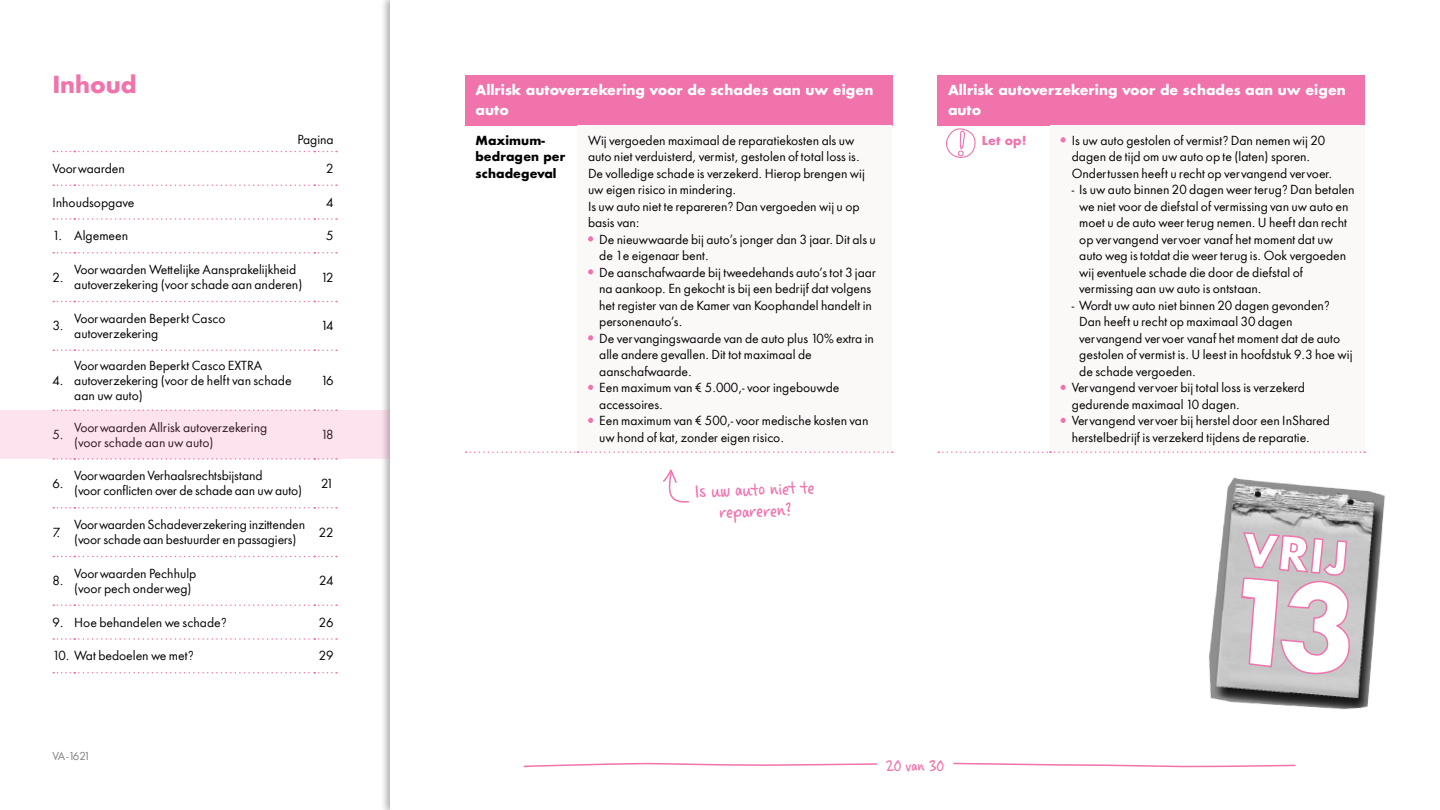
<style>
.page{position:relative;width:1440px;height:810px;background:#fff}
.page>*{position:absolute;margin:0;border:0;box-sizing:border-box;transform-origin:0 0}
.t1{font:700 22.5px "In Shared Sans";letter-spacing:-.01em;color:#f173ac}
.body_-_16pt_-_Regula{font:19.5px/21.8px "Casino Hand";color:#f173ac;text-align:center}
.t2{font:16.5px "Casino Hand";letter-spacing:-.01em;color:#f173ac}
.Tabel_Kop{font:700 13.5px/19.5px "In Shared Sans";letter-spacing:-.005em;color:#fff}
.Tabel_Body{font:12px/16.5px "In Shared Sans";color:#000}
.body_-_16pt_-_Regula-2{font:700 12px/16.5px "In Shared Sans";color:#000}
.body_-_16pt_-_Regula-3{font:700 12px "In Shared Sans";color:#f173ac}
.t3{font:10.5px "In Shared Sans";letter-spacing:-.15em;color:#808080}
</style>
<div class="page">
<svg style="left:53px;top:151px;width:284px;height:1px"></svg>
<svg style="left:53px;top:184px;width:284px;height:2px"></svg>
<svg style="left:53px;top:218px;width:284px;height:2px"></svg>
<svg style="left:53px;top:252px;width:284px;height:2px"></svg>
<svg style="left:53px;top:301px;width:284px;height:1px"></svg>
<svg style="left:53px;top:350px;width:284px;height:1px"></svg>
<svg style="left:53px;top:410px;width:284px;height:1px"></svg>
<svg style="left:53px;top:459px;width:284px;height:1px"></svg>
<svg style="left:53px;top:507px;width:284px;height:1px"></svg>
<svg style="left:53px;top:556px;width:284px;height:1px"></svg>
<svg style="left:53px;top:604px;width:284px;height:2px"></svg>
<svg style="left:53px;top:638px;width:284px;height:2px"></svg>
<svg style="left:53px;top:672px;width:284px;height:2px"></svg>
<svg style="left:523px;top:763px;width:355px;height:5px"></svg>
<svg style="left:953px;top:762px;width:343px;height:5px"></svg>
<div style="left:465px;top:75px;width:427px;height:50px;background:#f173ac"></div>
<div style="left:578px;top:125px;width:314px;height:327px;background:#fbf9f8"></div>
<svg style="left:466px;top:451px;width:427px;height:2px"></svg>
<svg style="left:588px;top:236px;width:5px;height:6px"></svg>
<svg style="left:588px;top:269px;width:5px;height:6px"></svg>
<svg style="left:588px;top:335px;width:5px;height:6px"></svg>
<svg style="left:588px;top:385px;width:5px;height:5px"></svg>
<svg style="left:588px;top:418px;width:5px;height:5px"></svg>
<div style="left:938px;top:75px;width:427px;height:50px;background:#f173ac"></div>
<div style="left:1050px;top:125px;width:315px;height:327px;background:#fbf9f8"></div>
<svg style="left:938px;top:451px;width:427px;height:2px"></svg>
<svg style="left:1061px;top:137px;width:5px;height:6px"></svg>
<svg style="left:1061px;top:385px;width:5px;height:5px"></svg>
<svg style="left:1061px;top:418px;width:5px;height:5px"></svg>
<svg style="left:946px;top:128px;width:30px;height:30px"></svg>
<svg style="left:663px;top:470px;width:27px;height:33px"></svg>
<img style="left:1209px;top:477px;width:176px;height:233px">
<svg style="left:1240px;top:531px;width:111px;height:145px"></svg>
<div style="left:0;top:411px;width:390px;height:48px;background:#fce3ee"></div>
<h1 class="t1" style="left:52px;top:69px;width:86px">Inhoud</h1>
<p class="Tabel_Body" style="left:298px;top:131px;width:38px">Pagina</p>
<p class="Tabel_Body" style="left:52px;top:160px;width:74px">Voorwaarden</p>
<p class="Tabel_Body" style="left:326px;top:160px;width:9px">2</p>
<p class="Tabel_Body" style="left:52px;top:194px;width:84px">Inhoudsopgave</p>
<p class="Tabel_Body" style="left:326px;top:194px;width:9px">4</p>
<p class="Tabel_Body" style="left:52px;top:228px;width:77px">1. Algemeen</p>
<p class="Tabel_Body" style="left:326px;top:228px;width:9px">5</p>
<p class="Tabel_Body" style="left:52px;top:269px;width:13px">2.</p>
<p class="Tabel_Body" style="left:74px;top:262px;width:230px;line-height:15px">Voorwaarden Wettelijke Aansprakelijkheid autoverzekering (voor schade aan anderen)</p>
<p class="Tabel_Body" style="left:321px;top:269px;width:14px">12</p>
<p class="Tabel_Body" style="left:52px;top:318px;width:13px">3.</p>
<p class="Tabel_Body" style="left:74px;top:311px;width:153px;line-height:15px">Voorwaarden Beperkt Casco autoverzekering</p>
<p class="Tabel_Body" style="left:321px;top:318px;width:14px">14</p>
<p class="Tabel_Body" style="left:52px;top:372px;width:13px">4.</p>
<p class="Tabel_Body" style="left:74px;top:358px;width:219px;line-height:15px">Voorwaarden Beperkt Casco EXTRA autoverzekering (voor de helft van schade aan uw auto)</p>
<p class="Tabel_Body" style="left:321px;top:372px;width:14px">16</p>
<p class="Tabel_Body" style="left:52px;top:426px;width:13px">5.</p>
<p class="Tabel_Body" style="left:74px;top:420px;width:195px;line-height:15px">Voorwaarden Allrisk autoverzekering (voor schade aan uw auto)</p>
<p class="Tabel_Body" style="left:321px;top:426px;width:14px">18</p>
<p class="Tabel_Body" style="left:52px;top:475px;width:13px">6.</p>
<p class="Tabel_Body" style="left:74px;top:468px;width:229px;line-height:15px">Voorwaarden Verhaalsrechtsbijstand<br>(voor conflicten over de schade aan uw auto)</p>
<p class="Tabel_Body" style="left:321px;top:475px;width:14px">21</p>
<p class="Tabel_Body" style="left:52px;top:524px;width:9px">7.</p>
<p class="Tabel_Body" style="left:74px;top:517px;width:232px;line-height:15px">Voorwaarden Schadeverzekering inzittenden (voor schade aan bestuurder en passagiers)</p>
<p class="Tabel_Body" style="left:319px;top:524px;width:16px">22</p>
<p class="Tabel_Body" style="left:52px;top:573px;width:13px">8.</p>
<p class="Tabel_Body" style="left:74px;top:566px;width:124px;line-height:15px">Voorwaarden Pechhulp (voor pech onderweg)</p>
<p class="Tabel_Body" style="left:319px;top:573px;width:16px">24</p>
<p class="Tabel_Body" style="left:52px;top:614px;width:176px">9. Hoe behandelen we schade?</p>
<p class="Tabel_Body" style="left:319px;top:614px;width:16px">26</p>
<p class="Tabel_Body" style="left:52px;top:648px;width:143px">10. Wat bedoelen we met?</p>
<p class="Tabel_Body" style="left:319px;top:648px;width:16px">29</p>
<p class="t3" style="left:52px;top:749px;width:39px">VA -1621</p>
<p class="Tabel_Kop" style="left:476px;top:80px;width:399px">Allrisk autoverzekering voor de schades aan uw eigen auto</p>
<p class="body_-_16pt_-_Regula-2" style="left:476px;top:132px;width:71px">Maximum-</p>
<p class="body_-_16pt_-_Regula-2" style="left:476px;top:148px;width:91px">bedragen per schadegeval</p>
<p class="Tabel_Body" style="left:588px;top:132px;width:278px">Wij vergoeden maximaal de reparatiekosten als uw auto niet verduisterd, vermist, gestolen of total loss is.<br>De volledige schade is verzekerd. Hierop brengen wij uw eigen risico in mindering.</p>
<p class="Tabel_Body" style="left:588px;top:198px;width:273px">Is uw auto niet te repareren? Dan vergoeden wij u op basis van:</p>
<p class="Tabel_Body" style="left:599px;top:231px;width:278px">De nieuwwaarde bij auto’s jonger dan 3 jaar. Dit als u de 1e eigenaar bent.</p>
<p class="Tabel_Body" style="left:599px;top:264px;width:278px">De aanschafwaarde bij tweedehands auto’s tot 3 jaar na aankoop. En gekocht is bij een bedrijf dat volgens het register van de Kamer van Koophandel handelt in personenauto’s.</p>
<p class="Tabel_Body" style="left:599px;top:330px;width:276px">De vervangingswaarde van de auto plus 10% extra in alle andere gevallen. Dit tot maximaal de aanschafwaarde.</p>
<p class="Tabel_Body" style="left:599px;top:380px;width:242px">Een maximum van € 5.000,- voor ingebouwde accessoires.</p>
<p class="Tabel_Body" style="left:599px;top:413px;width:271px">Een maximum van € 500,- voor medische kosten van uw hond of kat, zonder eigen risico.</p>
<p class="body_-_16pt_-_Regula" style="left:695px;top:481px;width:121px;rotate:-2deg">Is uw auto niet te repareren?</p>
<p class="Tabel_Kop" style="left:948px;top:80px;width:399px">Allrisk autoverzekering voor de schades aan uw eigen auto</p>
<p class="body_-_16pt_-_Regula-3" style="left:982px;top:132px;width:46px">Let op!</p>
<p class="Tabel_Body" style="left:1072px;top:132px;width:262px">Is uw auto gestolen of vermist? Dan nemen wij 20 dagen de tijd om uw auto op te (laten) sporen.<br>Ondertussen heeft u recht op vervangend vervoer.</p>
<p class="Tabel_Body" style="left:1079px;top:182px;width:277px;text-indent:-8px">- Is uw auto binnen 20 dagen weer terug? Dan betalen we niet voor de diefstal of vermissing van uw auto en moet u de auto weer terug nemen. U heeft dan recht op vervangend vervoer vanaf het moment dat uw auto weg is totdat die weer terug is. Ook vergoeden wij eventuele schade die door de diefstal of vermissing aan uw auto is ontstaan.</p>
<p class="Tabel_Body" style="left:1079px;top:297px;width:275px;text-indent:-8px">- Wordt uw auto niet binnen 20 dagen gevonden?<br>Dan heeft u recht op maximaal 30 dagen vervangend vervoer vanaf het moment dat de auto gestolen of vermist is. U leest in hoofdstuk 9.3 hoe wij de schade vergoeden.</p>
<p class="Tabel_Body" style="left:1072px;top:380px;width:235px">Vervangend vervoer bij total loss is verzekerd gedurende maximaal 10 dagen.</p>
<p class="Tabel_Body" style="left:1072px;top:413px;width:260px">Vervangend vervoer bij herstel door een InShared herstelbedrijf is verzekerd tijdens de reparatie.</p>
<h3 class="t2" style="left:886px;top:756px;width:60px">20 van 30</h3>
</div>
